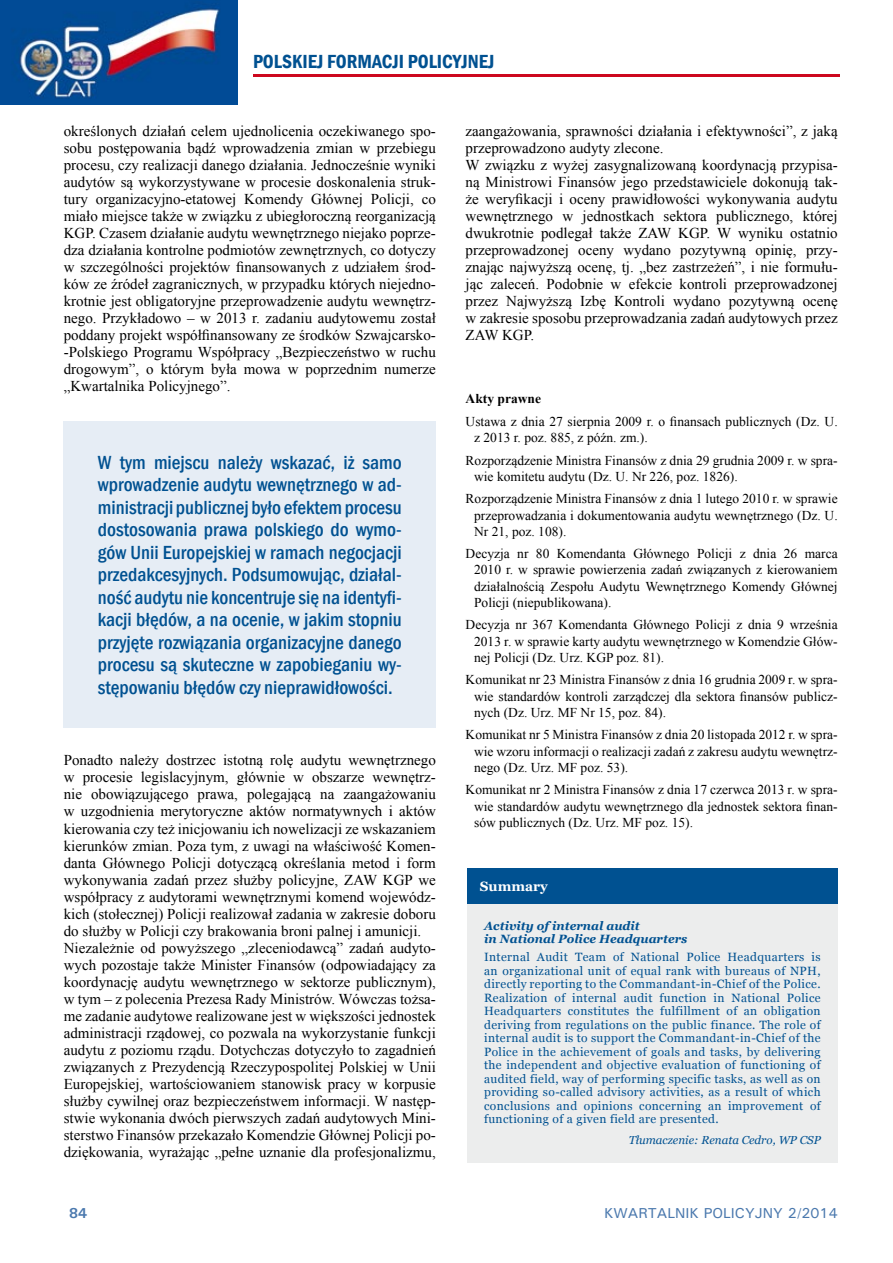
<style>
.page{position:relative;width:893px;height:1263px;background:#fff}
.page>*{position:absolute;margin:0;border:0;box-sizing:border-box;transform-origin:0 0}
.t1{font:500 condensed 19.5px/22.5px "Franklin Gothic";color:#005191;text-align:justify}
.t2{font:600 condensed 19.5px "Franklin Gothic";color:#005191}
.t3{font:15px/17px "Times New Roman";color:#000}
.t4{font:500 14.4px "Univers";color:#4b79ae}
.t5{font:700 14.4px "Univers";color:#4b79ae}
.t6{font:13.5px/16.2px "Times New Roman";color:#000;text-align:justify}
.t7{font:700 13.5px "Times New Roman";color:#000}
.t8{font:700 13.5px "Georgia";color:#fff}
.t9{font:12px/13.5px "Georgia";letter-spacing:.03em;color:#005191;text-align:justify}
.t10{font:italic 700 12px/13.5px "Georgia";color:#005191}
.t11{font:italic 11.55px "Georgia";color:#005191}
</style>
<div class="page">
<hr style="left:253px;top:74px;width:586px;height:3px;background:#cd071e">
<img style="left:0;top:0;width:238px;height:104px">
<div style="left:64px;top:421px;width:372px;height:307px;background:#e6edf5"></div>
<div style="left:467px;top:868px;width:371px;height:36px;background:#005191"></div>
<div style="left:467px;top:904px;width:371px;height:258px;background:#eceded"></div>
<h1 class="t2" style="left:253px;top:48px;width:243px">POLSKIEJ FORMACJI POLICYJNEJ</h1>
<p class="t3" style="left:64px;top:122px;width:374px;text-align:justify">określonych działań celem ujednolicenia oczekiwanego spo&shy;sobu postępowania bądź wprowadzenia zmian w przebiegu procesu, czy realizacji danego działania. Jednocześnie wyniki audytów są wykorzystywane w procesie doskonalenia struk&shy;tury organizacyjno-etatowej Komendy Głównej Policji, co miało miejsce także w związku z ubiegłoroczną reorganizacją KGP. Czasem działanie audytu wewnętrznego niejako poprze&shy;dza działania kontrolne podmiotów zewnętrznych, co dotyczy w szczególności projektów finansowanych z udziałem środ&shy;ków ze źródeł zagranicznych, w przypadku których niejedno&shy;krotnie jest obligatoryjne przeprowadzenie audytu wewnętrz&shy;nego. Przykładowo – w 2013 r. zadaniu audytowemu został poddany projekt współfinansowany ze środków Szwajcarsko--Polskiego Programu Współpracy „Bezpieczeństwo w ruchu drogowym”, o którym była mowa w poprzednim numerze „Kwartalnika Policyjnego”.</p>
<p class="t1" style="left:98px;top:451px;width:306px">W tym miejscu należy wskazać, iż samo wprowadzenie audytu wewnętrznego w ad&shy;ministracji publicznej było efektem procesu dostosowania prawa polskiego do wymo&shy;gów Unii Europejskiej w ramach negocjacji przedakcesyjnych. Podsumowując, działal&shy;ność audytu nie koncentruje się na identyfi&shy;kacji błędów, a na ocenie, w jakim stopniu przyjęte rozwiązania organizacyjne danego procesu są skuteczne w zapobieganiu wy&shy;stępowaniu błędów czy nieprawidłowości.</p>
<p class="t3" style="left:64px;top:752px;width:374px">Ponadto należy dostrzec istotną rolę audytu wewnętrznego w procesie legislacyjnym, głównie w obszarze wewnętrz&shy;nie obowiązującego prawa, polegającą na zaangażowaniu w uzgodnienia merytoryczne aktów normatywnych i aktów kierowania czy też inicjowaniu ich nowelizacji ze wskazaniem kierunków zmian. Poza tym, z uwagi na właściwość Komen&shy;danta Głównego Policji dotyczącą określania metod i form wykonywania zadań przez służby policyjne, ZAW KGP we współpracy z audytorami wewnętrznymi komend wojewódz&shy;kich (stołecznej) Policji realizował zadania w zakresie doboru do służby w Policji czy brakowania broni palnej i amunicji.<br>Niezależnie od powyższego „zleceniodawcą” zadań audyto&shy;wych pozostaje także Minister Finansów (odpowiadający za koordynację audytu wewnętrznego w sektorze publicznym), w tym – z polecenia Prezesa Rady Ministrów. Wówczas tożsa&shy;me zadanie audytowe realizowane jest w większości jednostek administracji rządowej, co pozwala na wykorzystanie funkcji audytu z poziomu rządu. Dotychczas dotyczyło to zagadnień związanych z Prezydencją Rzeczypospolitej Polskiej w Unii Europejskiej, wartościowaniem stanowisk pracy w korpusie służby cywilnej oraz bezpieczeństwem informacji. W następ&shy;stwie wykonania dwóch pierwszych zadań audytowych Mini&shy;sterstwo Finansów przekazało Komendzie Głównej Policji po&shy;dziękowania, wyrażając „pełne uznanie dla profesjonalizmu,</p>
<p class="t3" style="left:466px;top:122px;width:374px">zaangażowania, sprawności działania i efektywności”, z jaką przeprowadzono audyty zlecone.<br>W związku z wyżej zasygnalizowaną koordynacją przypisa&shy;ną Ministrowi Finansów jego przedstawiciele dokonują tak&shy;że weryfikacji i oceny prawidłowości wykonywania audytu wewnętrznego w jednostkach sektora publicznego, której dwukrotnie podlegał także ZAW KGP. W wyniku ostatnio przeprowadzonej oceny wydano pozytywną opinię, przy&shy;znając najwyższą ocenę, tj. „bez zastrzeżeń”, i nie formułu&shy;jąc zaleceń. Podobnie w efekcie kontroli przeprowadzonej przez Najwyższą Izbę Kontroli wydano pozytywną ocenę w zakresie sposobu przeprowadzania zadań audytowych przez ZAW KGP.</p>
<p class="t7" style="left:466px;top:389px;width:77px">Akty prawne</p>
<p class="t6" style="left:474px;top:413px;width:365px;text-indent:-9px">Ustawa z dnia 27 sierpnia 2009 r. o finansach publicznych (Dz. U. z 2013 r. poz. 885, z późn. zm.).</p>
<p class="t6" style="left:474px;top:452px;width:365px;text-indent:-9px">Rozporządzenie Ministra Finansów z dnia 29 grudnia 2009 r. w spra&shy;wie komitetu audytu (Dz. U. Nr 226, poz. 1826).</p>
<p class="t6" style="left:474px;top:490px;width:365px;text-indent:-9px">Rozporządzenie Ministra Finansów z dnia 1 lutego 2010 r. w sprawie przeprowadzania i dokumentowania audytu wewnętrznego (Dz. U.<br>Nr 21, poz. 108).</p>
<p class="t6" style="left:474px;top:545px;width:365px;text-indent:-9px">Decyzja nr 80 Komendanta Głównego Policji z dnia 26 marca 2010 r. w sprawie powierzenia zadań związanych z kierowaniem działalnością Zespołu Audytu Wewnętrznego Komendy Głównej Policji (niepublikowana).</p>
<p class="t6" style="left:474px;top:617px;width:365px;text-indent:-9px">Decyzja nr 367 Komendanta Głównego Policji z dnia 9 września 2013 r. w sprawie karty audytu wewnętrznego w Komendzie Głów&shy;nej Policji (Dz. Urz. KGP poz. 81).</p>
<p class="t6" style="left:474px;top:672px;width:365px;text-indent:-9px">Komunikat nr 23 Ministra Finansów z dnia 16 grudnia 2009 r. w spra&shy;wie standardów kontroli zarządczej dla sektora finansów publicz&shy;nych (Dz. Urz. MF Nr 15, poz. 84).</p>
<p class="t6" style="left:474px;top:727px;width:365px;text-indent:-9px">Komunikat nr 5 Ministra Finansów z dnia 20 listopada 2012 r. w spra&shy;wie wzoru informacji o realizacji zadań z zakresu audytu wewnętrz&shy;nego (Dz. Urz. MF poz. 53).</p>
<p class="t6" style="left:474px;top:781px;width:365px;text-indent:-9px">Komunikat nr 2 Ministra Finansów z dnia 17 czerwca 2013 r. w spra&shy;wie standardów audytu wewnętrznego dla jednostek sektora finan&shy;sów publicznych (Dz. Urz. MF poz. 15).</p>
<p class="t8" style="left:480px;top:878px;width:69px">Summary</p>
<p class="t10" style="left:484px;top:919px;width:205px">Activity of internal audit<br>in National Police Headquarters</p>
<p class="t9" style="left:484px;top:950px;width:338px">Internal Audit Team of National Police Headquarters is an organizational unit of equal rank with bureaus of NPH, directly reporting to the Commandant-in-Chief of the Police.<br>Realization of internal audit function in National Police Headquarters constitutes the fulfillment of an obligation deriving from regulations on the public finance. The role of internal audit is to support the Commandant-in-Chief of the Police in the achievement of goals and tasks, by delivering the independent and objective evaluation of functioning of audited field, way of performing specific tasks, as well as on providing so-called advisory activities, as a result of which conclusions and opinions concerning an improvement of functioning of a given field are presented.</p>
<p class="t11" style="left:629px;top:1133px;width:194px">Tłumaczenie: Renata Cedro, WP csp</p>
<p class="t5" style="left:69px;top:1204px;width:20px">84</p>
<p class="t4" style="left:604px;top:1204px;width:235px">KWARTALNIK POLICYJNY 2/2014</p>
</div>
